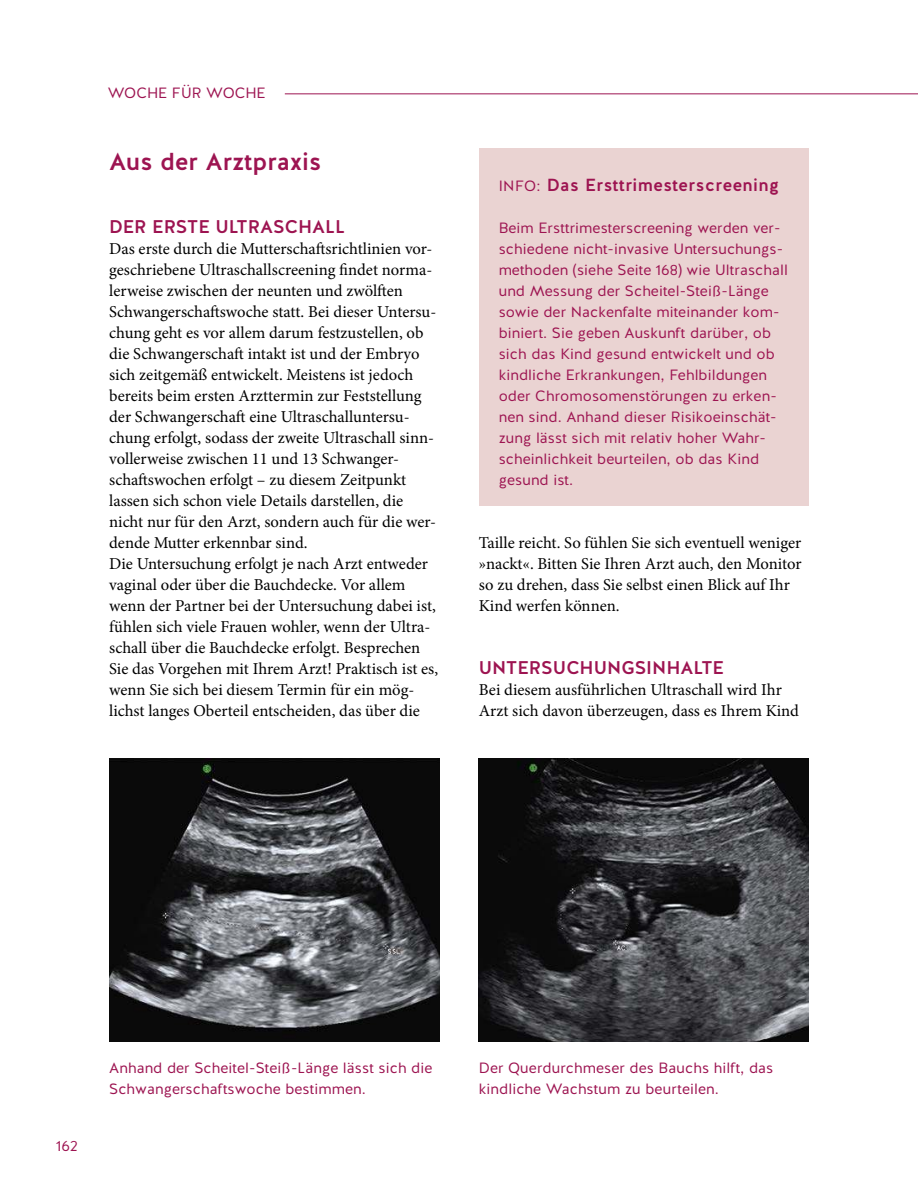
<style>
.page{position:relative;width:918px;height:1201px;background:#fff}
.page>*{position:absolute;margin:0;border:0;box-sizing:border-box;transform-origin:0 0}
.t1{font:500 24.5px "Halis GR";color:#9d1451}
.t2{font:500 18.38px "Halis GR";color:#9d1451}
.t3{font:500 17.5px "Halis GR";letter-spacing:.025em;color:#9d1451}
.t4{font:16.62px/21px "Minion Pro";color:#000}
.t5{font:14.88px/21px "Halis GR";letter-spacing:.005em;color:#9d1451}
.s1{font-weight:400;font-size:14.88px}
</style>
<div class="page">
<img style="left:109px;top:758px;width:330px;height:283px">
<img style="left:479px;top:758px;width:330px;height:283px">
<div style="left:479px;top:149px;width:330px;height:357px;background:#ead3d2"></div>
<hr style="left:285px;top:93px;width:633px;height:1px;background:#9d1451">
<p class="t5" style="left:108px;top:83px;width:159px">WOCHE FÜR WOCHE</p>
<h1 class="t1" style="left:109px;top:152px;width:214px">Aus der Arztpraxis</h1>
<p class="t2" style="left:109px;top:219px;width:237px">DER ERSTE ULTRASCHALL</p>
<p class="t4" style="left:109px;top:239px;width:330px">Das erste durch die Mutterschatsrichtlinien vor&shy;geschriebene Ultraschallscreening indet norma&shy;lerweise zwischen der neunten und zwölten Schwangerschatswoche statt. Bei dieser Untersu&shy;chung geht es vor allem darum festzustellen, ob die Schwangerschat intakt ist und der Embryo sich zeitgemäß entwickelt. Meistens ist jedoch bereits beim ersten Arzttermin zur Feststellung der Schwangerschat eine Ultraschalluntersu&shy;chung erfolgt, sodass der zweite Ultraschall sinn&shy;vollerweise zwischen 11 und 13 Schwanger&shy;schatswochen erfolgt – zu diesem Zeitpunkt lassen sich schon viele Details darstellen, die nicht nur für den Arzt, sondern auch für die wer&shy;dende Mutter erkennbar sind.<br>Die Untersuchung erfolgt je nach Arzt entweder vaginal oder über die Bauchdecke. Vor allem wenn der Partner bei der Untersuchung dabei ist, fühlen sich viele Frauen wohler, wenn der Ultra&shy;schall über die Bauchdecke erfolgt. Besprechen Sie das Vorgehen mit Ihrem Arzt! Praktisch ist es, wenn Sie sich bei diesem Termin für ein mög&shy;lichst langes Oberteil entscheiden, das über die</p>
<p class="t3" style="left:499px;top:178px;width:282px"><span class="s1">INFO:</span> Das Ersttrimesterscreening</p>
<p class="t5" style="left:499px;top:217px;width:291px">Beim Ersttrimesterscreening werden ver&shy;schiedene nicht-invasive Untersuchungs&shy;methoden (siehe Seite 168) wie Ultraschall und Messung der Scheitel-Steiß-Länge sowie der Nackenfalte miteinander kom&shy;biniert. Sie geben Auskunft darüber, ob sich das Kind gesund entwickelt und ob kindliche Erkrankungen, Fehlbildungen oder Chromosomenstörungen zu erken&shy;nen sind. Anhand dieser Risikoeinschät&shy;zung lässt sich mit relativ hoher Wahr&shy;scheinlichkeit beurteilen, ob das Kind gesund ist.</p>
<p class="t4" style="left:479px;top:533px;width:324px">Taille reicht. So fühlen Sie sich eventuell weniger »nackt«. Bitten Sie Ihren Arzt auch, den Monitor so zu drehen, dass Sie selbst einen Blick auf Ihr Kind werfen können.</p>
<p class="t2" style="left:479px;top:660px;width:247px">UNTERSUCHUNGSINHALTE</p>
<p class="t4" style="left:479px;top:681px;width:322px">Bei diesem ausführlichen Ultraschall wird Ihr<br>Arzt sich davon überzeugen, dass es Ihrem Kind</p>
<p class="t5" style="left:56px;top:1135px;width:24px">162</p>
<p class="t5" style="left:109px;top:1057px;width:325px">Anhand der Scheitel-Steiß-Länge lässt sich die<br>Schwangerschaftswoche bestimmen.</p>
<p class="t5" style="left:479px;top:1057px;width:296px">Der Querdurchmeser des Bauchs hilft, das kindliche Wachstum zu beurteilen.</p>
</div>
